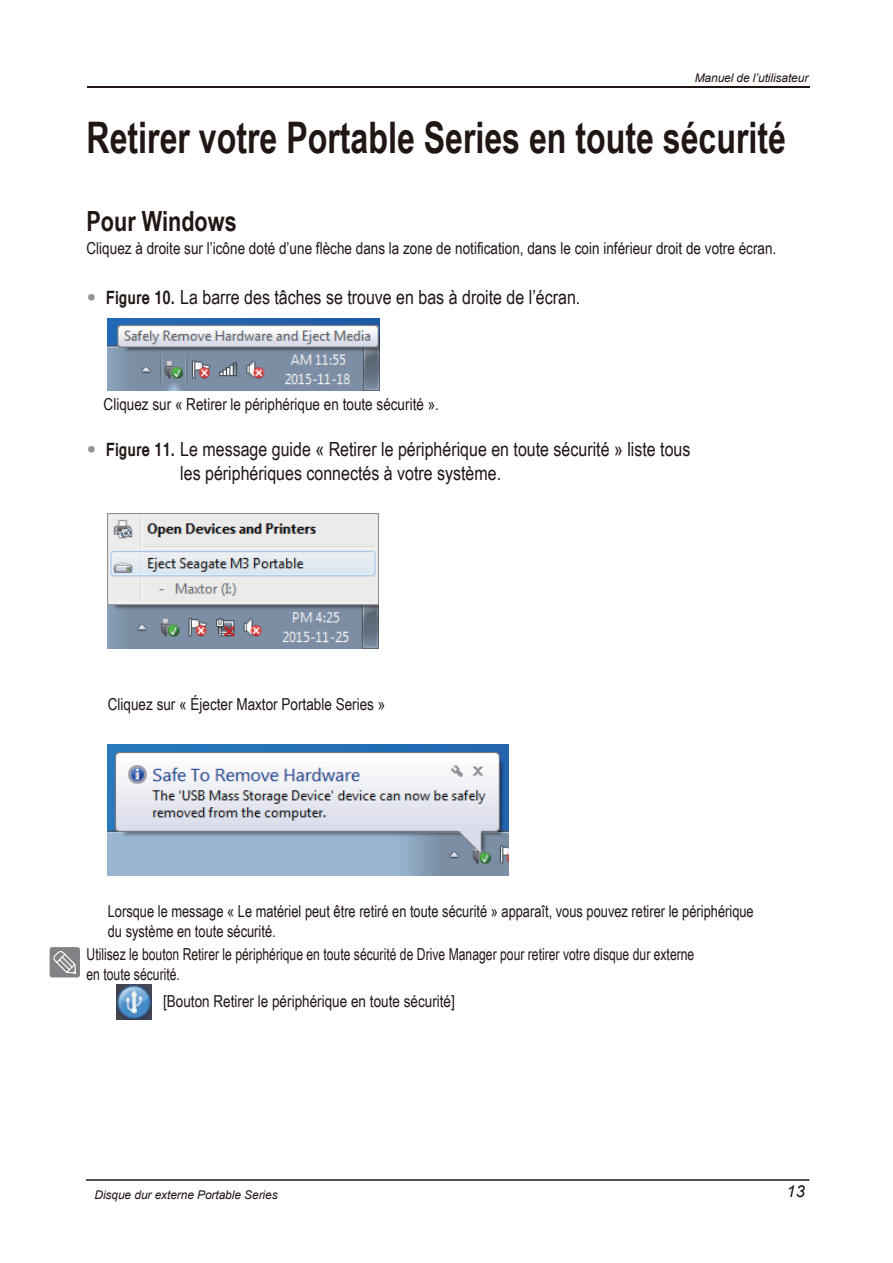
<style>
.page{position:relative;width:893px;height:1263px;background:#fff}
.page>*{position:absolute;margin:0;border:0;box-sizing:border-box;transform-origin:0 0}
.t1{font:700 43.5px "Arial Narrow";color:#211613;scale:.9 1}
.t2{font:700 27.75px "Arial Narrow";color:#211613;scale:.95 1}
.t3{font:19.5px/23.4px "Arial Narrow";color:#211613}
.t4{font:16.5px "Arial Narrow";color:#211613}
.t5{font:16.5px/19.8px "Arial Narrow";color:#211613;scale:.95 1}
.t6{font:16.5px/19.8px "Arial Narrow";color:#211613;scale:.9 1}
.t7{font:italic 16.5px "Arial";color:#211613}
.t8{font:italic 12px "Arial";letter-spacing:-.01em;color:#211613}
.s1{font-family:"Helvetica Neue LT Com";font-weight:300;font-stretch:condensed;font-size:27px;color:#939598}
.s2{font-family:"Kartika";font-weight:700;font-size:18px}
</style>
<div class="page">
<img style="left:108px;top:318px;width:271px;height:72px">
<img style="left:108px;top:744px;width:400px;height:132px">
<img style="left:108px;top:514px;width:271px;height:135px">
<hr style="left:87px;top:86px;width:722px;height:2px;background:#211613">
<hr style="left:86px;top:1179px;width:723px;height:2px;background:#211613">
<img style="left:116px;top:984px;width:35px;height:35px">
<div style="left:50px;top:947px;width:30px;height:30px;background:#808285;border-radius:3px"></div>
<svg style="left:53px;top:951px;width:24px;height:23px"></svg>
<p class="t8" style="left:695px;top:70px;width:115px">Manuel de l’utilisateur</p>
<h1 class="t1" style="left:87px;top:105px;width:779px">Retirer votre Portable Series en toute sécurité</h1>
<h2 class="t2" style="left:87px;top:201px;width:160px">Pour Windows</h2>
<p class="t4" style="left:87px;top:236px;width:691px">Cliquez à droite sur l’icône doté d’une flèche dans la zone de notification, dans le coin inférieur droit de votre écran.</p>
<p class="t3" style="left:87px;top:285px;width:495px"><span class="s1">•</span> <span class="s2">Figure 10.</span> La barre des tâches se trouve en bas à droite de l’écran.</p>
<p class="t4" style="left:104px;top:392px;width:337px">Cliquez sur « Retirer le périphérique en toute sécurité ».</p>
<p class="t3" style="left:180px;top:437px;width:512px;text-indent:-94px"><span class="s1">•</span> <span class="s2">Figure 11.</span> Le message guide « Retirer le périphérique en toute sécurité » liste tous les périphériques connectés à votre système.</p>
<p class="t4" style="left:108px;top:692px;width:279px">Cliquez sur « Éjecter Maxtor Portable Series »</p>
<p class="t5" style="left:108px;top:901px;width:681px">Lorsque le message « Le matériel peut être retiré en toute sécurité » apparaît, vous pouvez retirer le périphérique du système en toute sécurité.</p>
<p class="t6" style="left:87px;top:943px;width:677px">Utilisez le bouton Retirer le périphérique en toute sécurité de Drive Manager pour retirer votre disque dur externe en toute sécurité.</p>
<p class="t4" style="left:163px;top:989px;width:293px">[Bouton Retirer le périphérique en toute sécurité]</p>
<p class="t8" style="left:95px;top:1186px;width:185px">Disque dur externe Portable Series</p>
<p class="t7" style="left:787px;top:1181px;width:20px">13</p>
</div>
